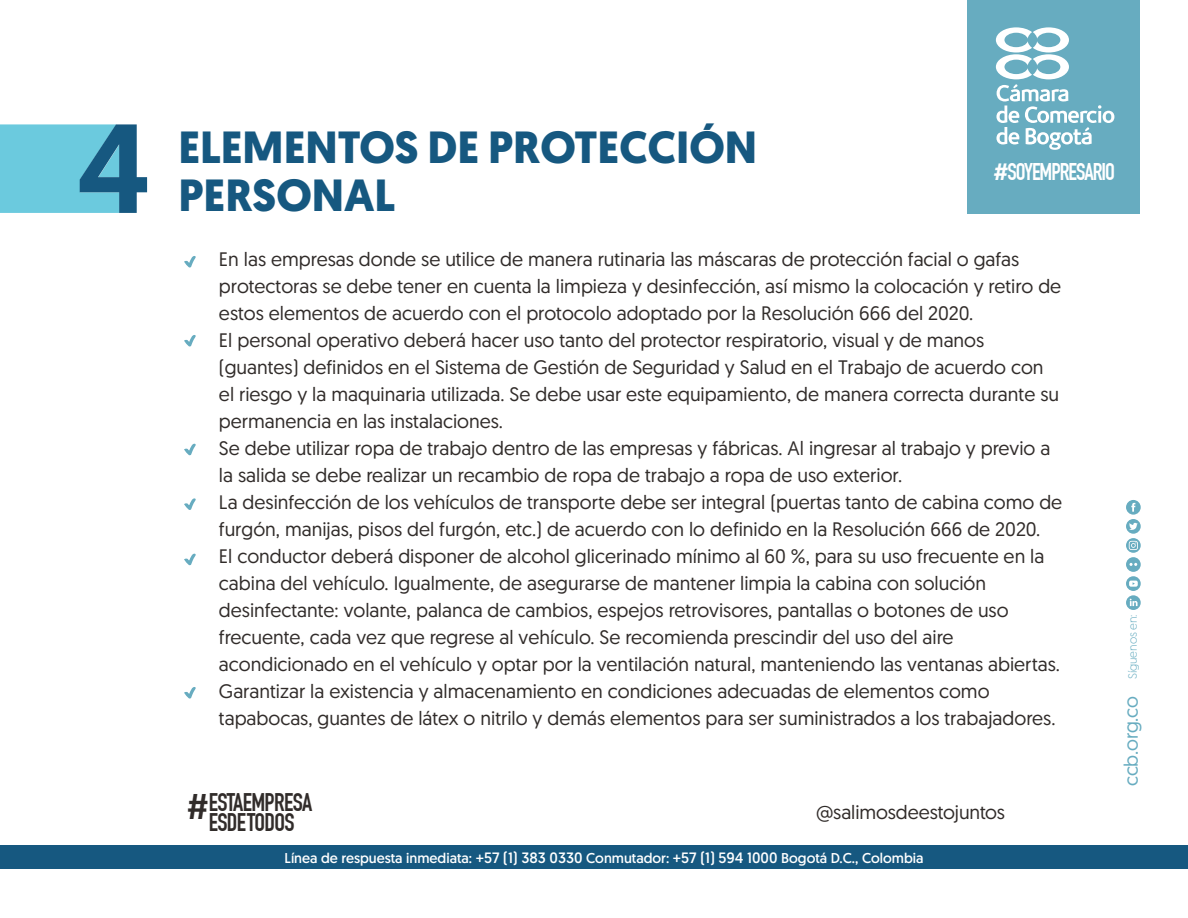
<style>
.page{position:relative;width:1188px;height:918px;background:#fff}
.page>*{position:absolute;margin:0;border:0;box-sizing:border-box;transform-origin:0 0}
.t1{font:700 45px/47.8px "Geomanist";color:#165880}
.t2{font:700 24.9px/19.5px "DIN Condensed";letter-spacing:-.025em;color:#312c2a;text-align:center}
.t3{font:700 23.7px "DIN Condensed";letter-spacing:-.045em;color:#fff}
.t4{font:19.5px/27px "Geomanist";color:#312c2a}
.t5{font:19.5px "Geomanist";letter-spacing:-.015em;color:#67acc0}
.t6{font:14.25px "Geomanist";color:#fff}
.t7{font:300 11.85px "Geomanist";color:#67acc0}
.s1{font-family:"Geomanist";font-weight:500}
.s2{font-family:"DIN Pro";font-weight:500;font-size:34.95px}
.s3{font-size:15px}
</style>
<div class="page">
<svg style="left:185px;top:256px;width:11px;height:12px"></svg>
<svg style="left:185px;top:335px;width:11px;height:12px"></svg>
<svg style="left:185px;top:443px;width:11px;height:13px"></svg>
<svg style="left:185px;top:498px;width:11px;height:12px"></svg>
<svg style="left:185px;top:553px;width:11px;height:13px"></svg>
<svg style="left:185px;top:687px;width:11px;height:12px"></svg>
<svg style="left:0;top:124px;width:147px;height:89px;background:#5fb2c9"></svg>
<div style="left:967px;top:0;width:173px;height:214px;background:#67acc0"></div>
<svg style="left:996px;top:27px;width:118px;height:123px"></svg>
<svg style="left:1126px;top:500px;width:15px;height:110px"></svg>
<div style="left:0;top:845px;width:1188px;height:24px;background:#165880"></div>
<h1 class="t1" style="left:178px;top:124px;width:580px">ELEMENTOS DE PROTECCIÓN<br>PERSONAL</h1>
<p class="t3" style="left:993px;top:158px;width:123px"><span class="s1">#</span>SOYEMPRESARIO</p>
<p class="t4" style="left:219px;top:245px;width:845px">En las empresas donde se utilice de manera rutinaria las máscaras de protección facial o gafas protectoras se debe tener en cuenta la limpieza y desinfección, así mismo la colocación y retiro de estos elementos de acuerdo con el protocolo adoptado por la Resolución 666 del 2020.<br>El personal operativo deberá hacer uso tanto del protector respiratorio, visual y de manos (guantes) definidos en el Sistema de Gestión de Seguridad y Salud en el Trabajo de acuerdo con el riesgo y la maquinaria utilizada. Se debe usar este equipamiento, de manera correcta durante su permanencia en las instalaciones.<br>Se debe utilizar ropa de trabajo dentro de las empresas y fábricas. Al ingresar al trabajo y previo a la salida se debe realizar un recambio de ropa de trabajo a ropa de uso exterior.<br>La desinfección de los vehículos de transporte debe ser integral (puertas tanto de cabina como de furgón, manijas, pisos del furgón, etc.) de acuerdo con lo definido en la Resolución 666 de 2020.<br>El conductor deberá disponer de alcohol glicerinado mínimo al 60 %, para su uso frecuente en la cabina del vehículo. Igualmente, de asegurarse de mantener limpia la cabina con solución desinfectante: volante, palanca de cambios, espejos retrovisores, pantallas o botones de uso frecuente, cada vez que regrese al vehículo. Se recomienda prescindir del uso del aire acondicionado en el vehículo y optar por la ventilación natural, manteniendo las ventanas abiertas.<br>Garantizar la existencia y almacenamiento en condiciones adecuadas de elementos como tapabocas, guantes de látex o nitrilo y demás elementos para ser suministrados a los trabajadores.</p>
<p class="t2" style="left:186px;top:793px;width:128px"><span class="s2">#</span>ESTAEMPRESA<br>ESDETODOS</p>
<p class="t4" style="left:816px;top:798px;width:191px">@salimosdeestojuntos</p>
<p class="t6" style="left:285px;top:849px;width:641px">Línea de respuesta inmediata: <span class="s3">+57 (1) 383 0330</span> Conmutador: <span class="s3">+57 (1) 594 1000</span> Bogotá D.C., Colombia</p>
<p class="t7" style="left:1125px;top:679px;width:66px;rotate:-90deg">Síguenos en:</p>
<p class="t5" style="left:1118px;top:786px;width:92px;rotate:-90deg">ccb.org.co</p>
</div>
